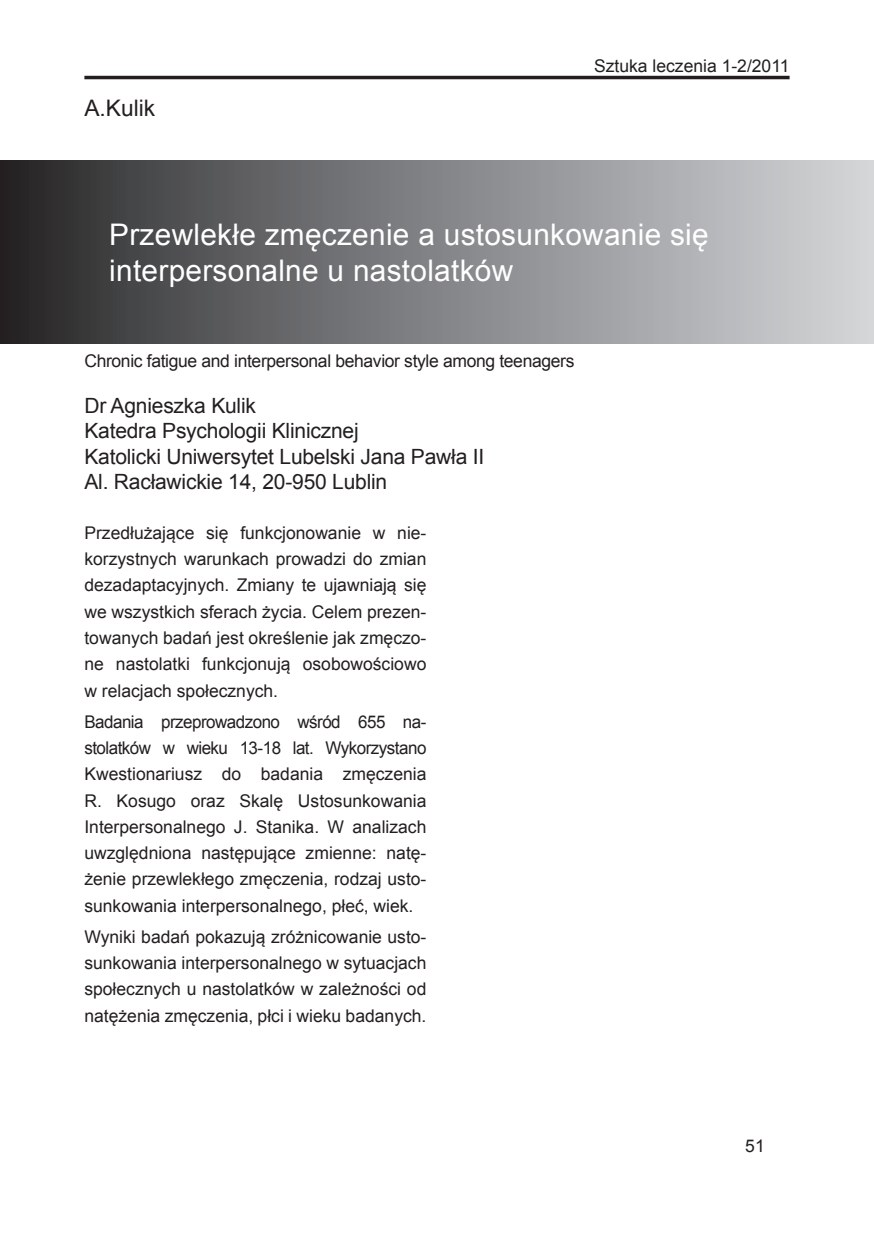
<style>
.page{position:relative;width:874px;height:1241px;background:#fff}
.page>*{position:absolute;margin:0;border:0;box-sizing:border-box;transform-origin:0 0}
.t1{font:29.75px/35.7px "Arial";letter-spacing:.01em;color:#fff}
.t2{font:22.75px "Arial";color:#231f20}
.t3{font:21px/25.2px "Arial";letter-spacing:-.01em;color:#231f20}
.t4{font:17.5px/26.2px "Arial";color:#231f20;text-align:justify}
.t5{font:17.5px "Arial";letter-spacing:-.02em;color:#231f20}
</style>
<div class="page">
<hr style="left:84px;top:76px;width:705px;height:3px;background:#231f20">
<div style="left:0;top:160px;width:873px;height:184px;background:linear-gradient(to right,#2a2a2c,#d7d9dc)"></div>
<h2 class="t2" style="left:84px;top:93px;width:72px">A.Kulik</h2>
<p class="t4" style="left:594px;top:53px;width:197px">Sztuka leczenia 1-2/2011</p>
<h1 class="t1" style="left:109px;top:217px;width:600px">Przewlekłe zmęczenie a ustosunkowanie się interpersonalne u nastolatków</h1>
<p class="t5" style="left:84px;top:349px;width:491px">Chronic fatigue and interpersonal behavior style among teenagers</p>
<p class="t3" style="left:84px;top:393px;width:401px">Dr Agnieszka Kulik<br>Katedra Psychologii Klinicznej<br>Katolicki Uniwersytet Lubelski Jana Pawła II Al. Racławickie 14, 20-950 Lublin</p>
<p class="t4" style="left:84px;top:519px;width:343px">Przedłużające się funkcjonowanie w nie&shy;korzystnych warunkach prowadzi do zmian dezadaptacyjnych. Zmiany te ujawniają się we wszystkich sferach życia. Celem prezen&shy;towanych badań jest określenie jak zmęczo&shy;ne nastolatki funkcjonują osobowościowo w relacjach społecznych.</p>
<p class="t4" style="left:84px;top:708px;width:343px">Badania przeprowadzono wśród 655 na&shy;stolatków w wieku 13-18 lat. Wykorzystano Kwestionariusz do badania zmęczenia R. Kosugo oraz Skalę Ustosunkowania Interpersonalnego J. Stanika. W analizach uwzględniona następujące zmienne: natę&shy;żenie przewlekłego zmęczenia, rodzaj usto&shy;sunkowania interpersonalnego, płeć, wiek.</p>
<p class="t4" style="left:84px;top:923px;width:343px">Wyniki badań pokazują zróżnicowanie usto&shy;sunkowania interpersonalnego w sytuacjach społecznych u nastolatków w zależności od natężenia zmęczenia, płci i wieku badanych.</p>
<p class="t4" style="left:744px;top:1132px;width:21px">51</p>
</div>
